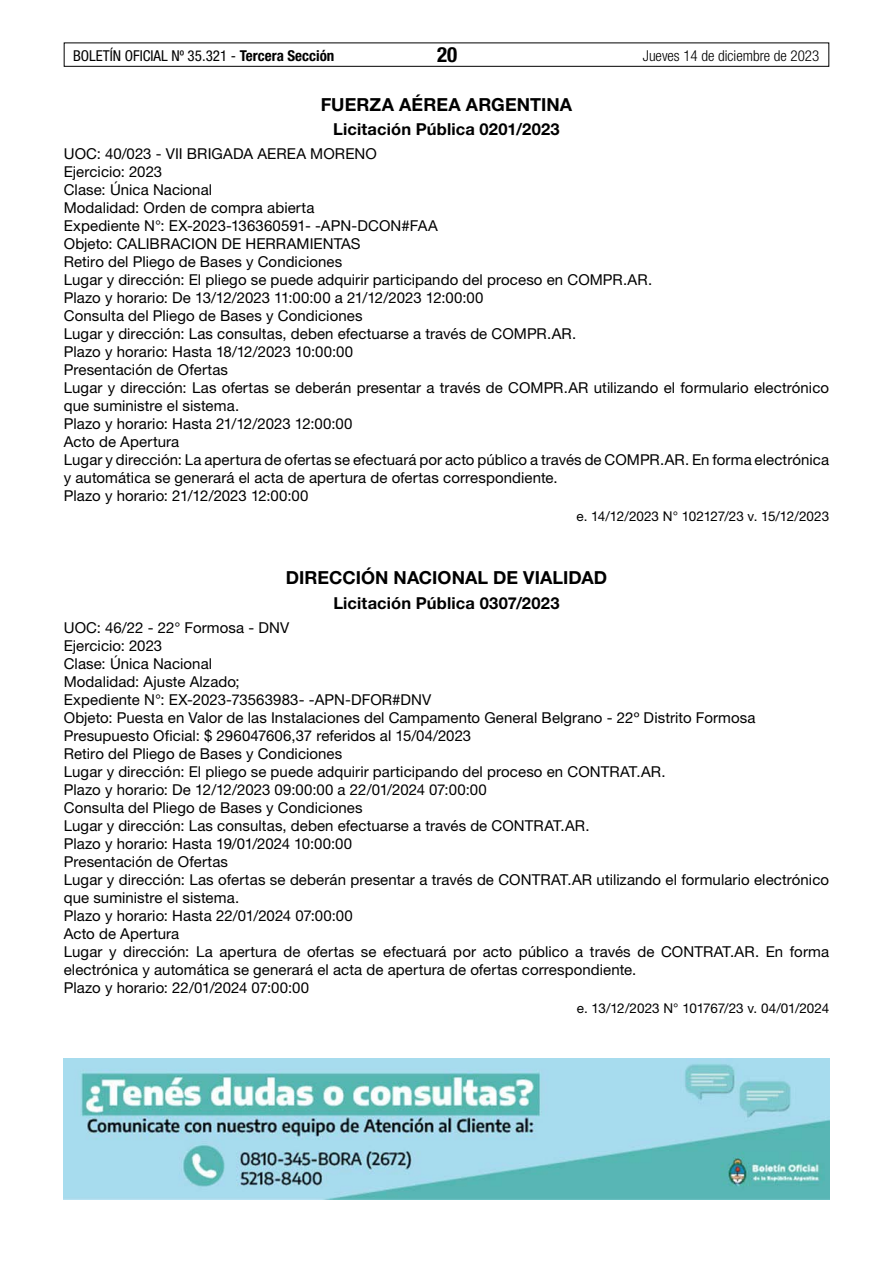
<style>
.page{position:relative;width:893px;height:1263px;background:#fff}
.page>*{position:absolute;margin:0;border:0;box-sizing:border-box;transform-origin:0 0}
.t1{font:700 condensed 21px "Helvetica Neue LT Std";color:#000}
.t2{font:700 18px "Helvetica Neue LT Std";letter-spacing:.005em;color:#000}
.t3{font:700 16.5px "Helvetica Neue LT Std";letter-spacing:.01em;color:#000}
.t4{font:15px/18px "Helvetica Neue LT Std";letter-spacing:.005em;color:#000}
.t5{font:condensed 15px "Helvetica Neue LT Std";color:#000}
.t6{font:300 condensed 15px "Helvetica Neue LT Std";color:#000}
.t7{font:13.5px "Helvetica Neue LT Std";letter-spacing:-.015em;color:#000}
.s1{font-weight:700}
</style>
<div class="page">
<div style="left:64px;top:43px;width:765px;height:24px;border:1px solid #000"></div>
<img style="left:64px;top:1059px;width:765px;height:140px">
<p class="t5" style="left:73px;top:47px;width:263px">BOLETÍN OFICIAL Nº 35.321 - <span class="s1">Tercera Sección</span></p>
<h1 class="t1" style="left:437px;top:42px;width:22px">20</h1>
<p class="t6" style="left:643px;top:47px;width:178px">Jueves 14 de diciembre de 2023</p>
<p class="t2" style="left:321px;top:93px;width:253px">FUERZA AÉREA ARGENTINA</p>
<p class="t3" style="left:333px;top:119px;width:228px">Licitación Pública 0201/2023</p>
<p class="t4" style="left:64px;top:145px;width:767px">UOC: 40/023 - VII BRIGADA AEREA MORENO<br>Ejercicio: 2023<br>Clase: Única Nacional<br>Modalidad: Orden de compra abierta<br>Expediente N°: EX-2023-136360591- -APN-DCON#FAA<br>Objeto: CALIBRACION DE HERRAMIENTAS<br>Retiro del Pliego de Bases y Condiciones<br>Lugar y dirección: El pliego se puede adquirir participando del proceso en COMPR.AR.<br>Plazo y horario: De 13/12/2023 11:00:00 a 21/12/2023 12:00:00<br>Consulta del Pliego de Bases y Condiciones<br>Lugar y dirección: Las consultas, deben efectuarse a través de COMPR.AR.<br>Plazo y horario: Hasta 18/12/2023 10:00:00<br>Presentación de Ofertas<br>Lugar y dirección: Las ofertas se deberán presentar a través de COMPR.AR utilizando el formulario electrónico que suministre el sistema.<br>Plazo y horario: Hasta 21/12/2023 12:00:00<br>Acto de Apertura<br>Lugar y dirección: La apertura de ofertas se efectuará por acto público a través de COMPR.AR. En forma electrónica y automática se generará el acta de apertura de ofertas correspondiente.<br>Plazo y horario: 21/12/2023 12:00:00</p>
<p class="t7" style="left:576px;top:508px;width:254px">e. 14/12/2023 N° 102127/23 v. 15/12/2023</p>
<p class="t2" style="left:286px;top:567px;width:323px">DIRECCIÓN NACIONAL DE VIALIDAD</p>
<p class="t3" style="left:333px;top:593px;width:228px">Licitación Pública 0307/2023</p>
<p class="t4" style="left:64px;top:619px;width:767px">UOC: 46/22 - 22° Formosa - DNV<br>Ejercicio: 2023<br>Clase: Única Nacional<br>Modalidad: Ajuste Alzado;<br>Expediente N°: EX-2023-73563983- -APN-DFOR#DNV<br>Objeto: Puesta en Valor de las Instalaciones del Campamento General Belgrano - 22º Distrito Formosa Presupuesto Oficial: $ 296047606,37 referidos al 15/04/2023<br>Retiro del Pliego de Bases y Condiciones<br>Lugar y dirección: El pliego se puede adquirir participando del proceso en CONTRAT.AR.<br>Plazo y horario: De 12/12/2023 09:00:00 a 22/01/2024 07:00:00<br>Consulta del Pliego de Bases y Condiciones<br>Lugar y dirección: Las consultas, deben efectuarse a través de CONTRAT.AR.<br>Plazo y horario: Hasta 19/01/2024 10:00:00<br>Presentación de Ofertas<br>Lugar y dirección: Las ofertas se deberán presentar a través de CONTRAT.AR utilizando el formulario electrónico que suministre el sistema.<br>Plazo y horario: Hasta 22/01/2024 07:00:00<br>Acto de Apertura<br>Lugar y dirección: La apertura de ofertas se efectuará por acto público a través de CONTRAT.AR. En forma electrónica y automática se generará el acta de apertura de ofertas correspondiente.<br>Plazo y horario: 22/01/2024 07:00:00</p>
<p class="t7" style="left:577px;top:1000px;width:254px">e. 13/12/2023 N° 101767/23 v. 04/01/2024</p>
</div>
